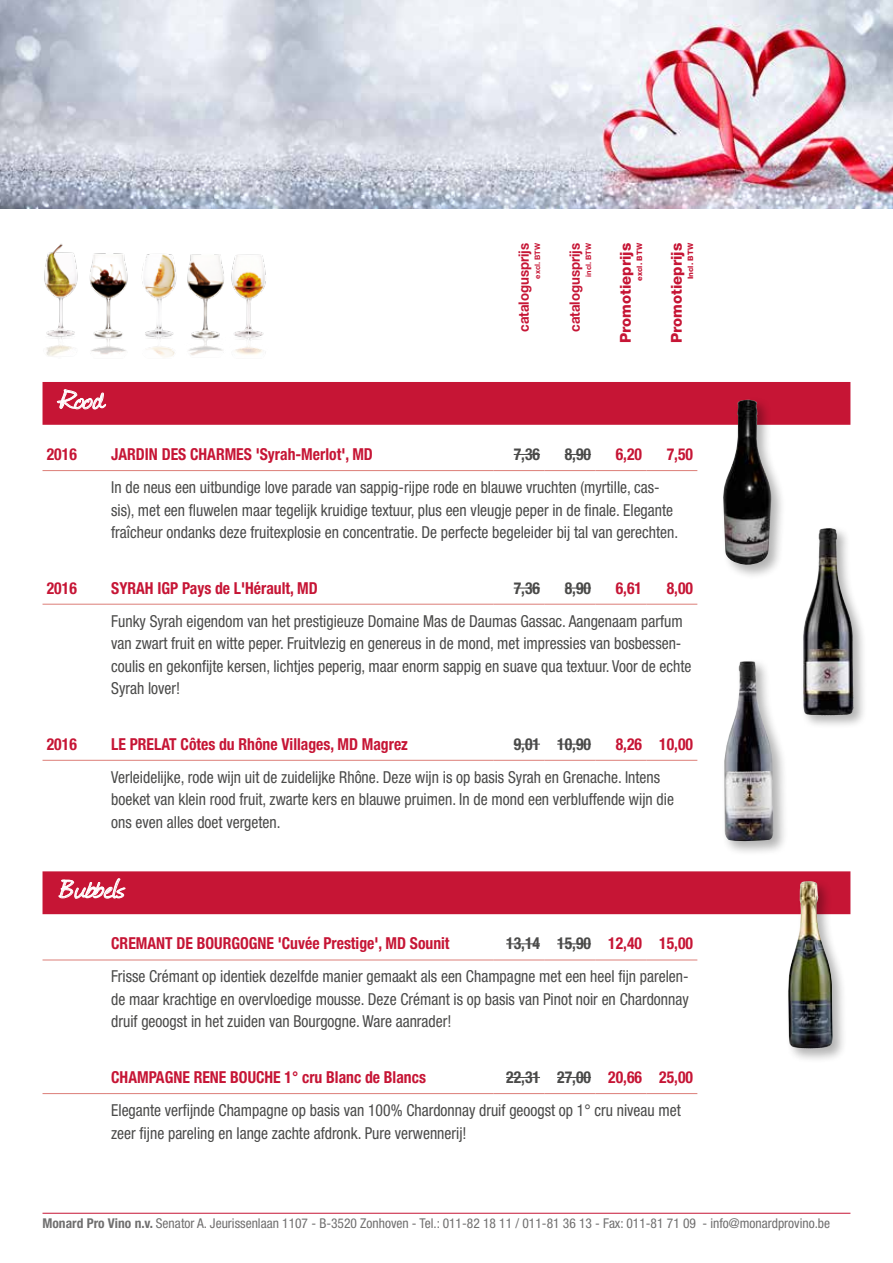
<style>
.page{position:relative;width:893px;height:1263px;background:#fff}
.page>*{position:absolute;margin:0;border:0;box-sizing:border-box;transform-origin:0 0}
.t1{font:31.5px "Journal";letter-spacing:-.015em;color:#fff;scale:1.21 1}
.t2{font:condensed 16.5px/22.5px "Helvetica Neue LT Std";color:#4a4a49;scale:.95 1}
.t3{font:700 condensed 16.5px "Helvetica Neue LT Std";color:#c61535;scale:.95 1}
.t4{font:700 condensed 16.5px "Helvetica Neue LT Std";color:#4a4a49;scale:.95 1}
.t5{font:800 15px "Helvetica Neue LT Std";color:#c61535}
.t6{font:700 14.25px "Helvetica Neue LT Std";letter-spacing:-.005em;color:#c61535;scale:.93 1}
.t7{font:condensed 13.5px "Helvetica Neue LT Std";color:#706f6f}
.t8{font:700 7.5px "Helvetica Neue LT Std";color:#c61535}
.t9{font:800 7.5px "Helvetica Neue LT Std";color:#c61535}
.s1{font-weight:700}
.s2{font-weight:700;color:#c61535}
</style>
<div class="page">
<hr style="left:43px;top:1213px;width:807px;height:1px;background:#c61535">
<svg style="left:43px;top:382px;width:807px;height:532px"></svg>
<hr style="left:43px;top:470px;width:64px;height:1px;background:#dc7e78">
<hr style="left:107px;top:470px;width:386px;height:1px;background:#dc7e78">
<hr style="left:493px;top:470px;width:51px;height:1px;background:#dc7e78">
<hr style="left:544px;top:470px;width:51px;height:1px;background:#dc7e78">
<hr style="left:595px;top:470px;width:51px;height:1px;background:#dc7e78">
<hr style="left:646px;top:470px;width:51px;height:1px;background:#dc7e78">
<hr style="left:43px;top:960px;width:64px;height:1px;background:#dc7e78">
<hr style="left:107px;top:960px;width:386px;height:1px;background:#dc7e78">
<hr style="left:493px;top:960px;width:51px;height:1px;background:#dc7e78">
<hr style="left:544px;top:960px;width:51px;height:1px;background:#dc7e78">
<hr style="left:595px;top:960px;width:51px;height:1px;background:#dc7e78">
<hr style="left:646px;top:960px;width:51px;height:1px;background:#dc7e78">
<hr style="left:43px;top:604px;width:64px;height:1px;background:#dc7e78">
<hr style="left:107px;top:604px;width:386px;height:1px;background:#dc7e78">
<hr style="left:493px;top:604px;width:51px;height:1px;background:#dc7e78">
<hr style="left:544px;top:604px;width:51px;height:1px;background:#dc7e78">
<hr style="left:595px;top:604px;width:51px;height:1px;background:#dc7e78">
<hr style="left:646px;top:604px;width:51px;height:1px;background:#dc7e78">
<hr style="left:43px;top:1093px;width:64px;height:1px;background:#dc7e78">
<hr style="left:107px;top:1093px;width:386px;height:1px;background:#dc7e78">
<hr style="left:493px;top:1093px;width:51px;height:1px;background:#dc7e78">
<hr style="left:544px;top:1093px;width:51px;height:1px;background:#dc7e78">
<hr style="left:595px;top:1093px;width:51px;height:1px;background:#dc7e78">
<hr style="left:646px;top:1093px;width:51px;height:1px;background:#dc7e78">
<hr style="left:43px;top:760px;width:64px;height:1px;background:#dc7e78">
<hr style="left:107px;top:760px;width:386px;height:1px;background:#dc7e78">
<hr style="left:493px;top:760px;width:51px;height:1px;background:#dc7e78">
<hr style="left:544px;top:760px;width:51px;height:1px;background:#dc7e78">
<hr style="left:595px;top:760px;width:51px;height:1px;background:#dc7e78">
<hr style="left:646px;top:760px;width:51px;height:1px;background:#dc7e78">
<svg style="left:57px;top:389px;width:49px;height:22px"></svg>
<svg style="left:514px;top:454px;width:26px;height:1px"></svg>
<svg style="left:565px;top:454px;width:26px;height:1px"></svg>
<svg style="left:514px;top:588px;width:26px;height:1px"></svg>
<svg style="left:565px;top:588px;width:26px;height:1px"></svg>
<svg style="left:514px;top:744px;width:26px;height:1px"></svg>
<hr style="left:557px;top:744px;width:34px;height:1px;background:#4a4a49">
<svg style="left:58px;top:853px;width:68px;height:49px"></svg>
<hr style="left:506px;top:943px;width:34px;height:1px;background:#4a4a49">
<hr style="left:557px;top:943px;width:34px;height:1px;background:#4a4a49">
<hr style="left:506px;top:1077px;width:34px;height:1px;background:#4a4a49">
<hr style="left:557px;top:1077px;width:34px;height:1px;background:#4a4a49">
<img style="left:0;top:0;width:893px;height:208px">
<img style="left:187px;top:254px;width:37px;height:83px">
<img style="left:188px;top:337px;width:35px;height:18px">
<img style="left:235px;top:340px;width:31px;height:15px">
<img style="left:231px;top:254px;width:35px;height:86px">
<img style="left:142px;top:254px;width:35px;height:103px">
<img style="left:91px;top:340px;width:35px;height:14px">
<img style="left:89px;top:253px;width:39px;height:87px">
<img style="left:44px;top:244px;width:34px;height:92px">
<img style="left:46px;top:336px;width:26px;height:21px">
<div style="left:720px;top:397px;width:66px;height:183px;background:#000;opacity:.3"></div>
<img style="left:722px;top:400px;width:50px;height:165px">
<div style="left:800px;top:525px;width:68px;height:205px;background:#000;opacity:.3"></div>
<img style="left:804px;top:528px;width:24px;height:99px">
<div style="left:721px;top:658px;width:67px;height:198px;background:#000;opacity:.3"></div>
<img style="left:724px;top:661px;width:50px;height:182px">
<div style="left:785px;top:878px;width:63px;height:186px;background:#000;opacity:.3"></div>
<img style="left:788px;top:881px;width:45px;height:168px">
<p class="t6" style="left:515px;top:332px;width:97px;rotate:-90deg">catalogusprijs</p>
<p class="t8" style="left:533px;top:279px;width:37px;rotate:-90deg">excl. BTW</p>
<p class="t6" style="left:566px;top:332px;width:97px;rotate:-90deg">catalogusprijs</p>
<p class="t8" style="left:584px;top:277px;width:35px;rotate:-90deg">incl. BTW</p>
<p class="t5" style="left:617px;top:343px;width:102px;rotate:-90deg">Promotieprijs</p>
<p class="t9" style="left:635px;top:281px;width:39px;rotate:-90deg">excl. BTW</p>
<p class="t5" style="left:668px;top:343px;width:102px;rotate:-90deg">Promotieprijs</p>
<p class="t9" style="left:686px;top:279px;width:37px;rotate:-90deg">Incl. BTW</p>
<h1 class="t1" style="left:60px;top:378px;width:39px">Rood</h1>
<p class="t3" style="left:47px;top:444px;width:33px">2016</p>
<p class="t3" style="left:111px;top:444px;width:277px">JARDIN DES CHARMES 'Syrah-Merlot', MD</p>
<p class="t4" style="left:514px;top:444px;width:29px">7,36</p>
<p class="t4" style="left:565px;top:444px;width:29px">8,90</p>
<p class="t3" style="left:616px;top:444px;width:29px">6,20</p>
<p class="t3" style="left:667px;top:444px;width:29px">7,50</p>
<p class="t2" style="left:111px;top:476px;width:598px">In de neus een uitbundige love parade van sappig-rijpe rode en blauwe vruchten (myrtille, cas&shy;sis), met een fluwelen maar tegelijk kruidige textuur, plus een vleugje peper in de finale. Elegante fraîcheur ondanks deze fruitexplosie en concentratie. De perfecte begeleider bij tal van gerechten.</p>
<p class="t3" style="left:47px;top:578px;width:33px">2016</p>
<p class="t3" style="left:111px;top:578px;width:219px">SYRAH IGP Pays de L'Hérault, MD</p>
<p class="t4" style="left:514px;top:578px;width:29px">7,36</p>
<p class="t4" style="left:565px;top:578px;width:29px">8,90</p>
<p class="t3" style="left:616px;top:578px;width:29px">6,61</p>
<p class="t3" style="left:667px;top:578px;width:29px">8,00</p>
<p class="t2" style="left:111px;top:609px;width:612px">Funky Syrah eigendom van het prestigieuze Domaine Mas de Daumas Gassac. Aangenaam parfum van zwart fruit en witte peper. Fruitvlezig en genereus in de mond, met impressies van bosbessen&shy;coulis en gekonfijte kersen, lichtjes peperig, maar enorm sappig en suave qua textuur. Voor de echte Syrah lover!</p>
<p class="t3" style="left:47px;top:734px;width:33px">2016</p>
<p class="t3" style="left:111px;top:734px;width:314px">LE PRELAT Côtes du Rhône Villages, MD Magrez</p>
<p class="t4" style="left:514px;top:734px;width:83px">9,01 10,90</p>
<p class="t3" style="left:616px;top:734px;width:83px">8,26 10,00</p>
<p class="t2" style="left:111px;top:765px;width:594px">Verleidelijke, rode wijn uit de zuidelijke Rhône. Deze wijn is op basis Syrah en Grenache. Intens boeket van klein rood fruit, zwarte kers en blauwe pruimen. In de mond een verbluffende wijn die ons even alles doet vergeten.</p>
<h1 class="t1" style="left:60px;top:867px;width:56px">Bubbels</h1>
<p class="t3" style="left:111px;top:933px;width:358px">CREMANT DE BOURGOGNE 'Cuvée Prestige', MD Sounit</p>
<p class="t2" style="left:111px;top:927px;width:614px;line-height:33px;text-align:right"><span class="s1">13,14 15,90</span> <span class="s2">12,40 15,00<br></span>Frisse Crémant op identiek dezelfde manier gemaakt als een Champagne met een heel fijn parelen-</p>
<p class="t2" style="left:111px;top:988px;width:609px">de maar krachtige en overvloedige mousse. Deze Crémant is op basis van Pinot noir en Chardonnay druif geoogst in het zuiden van Bourgogne. Ware aanrader!</p>
<p class="t3" style="left:111px;top:1067px;width:333px">CHAMPAGNE RENE BOUCHE 1° cru Blanc de Blancs</p>
<p class="t2" style="left:111px;top:1060px;width:614px;line-height:33px;text-indent:395px"><span class="s1">22,31 27,00</span> <span class="s2">20,66 25,00<br></span>Elegante verfijnde Champagne op basis van 100% Chardonnay druif geoogst op 1° cru niveau met</p>
<p class="t2" style="left:111px;top:1121px;width:376px">zeer fijne pareling en lange zachte afdronk. Pure verwennerij!</p>
<p class="t7" style="left:43px;top:1215px;width:789px"><span class="s1">Monard Pro Vino n.v.</span> Senator A. Jeurissenlaan 1107 - B-3520 Zonhoven - Tel.: 011-82 18 11 / 011-81 36 13 - Fax: 011-81 71 09 - info@monardprovino.be</p>
</div>
